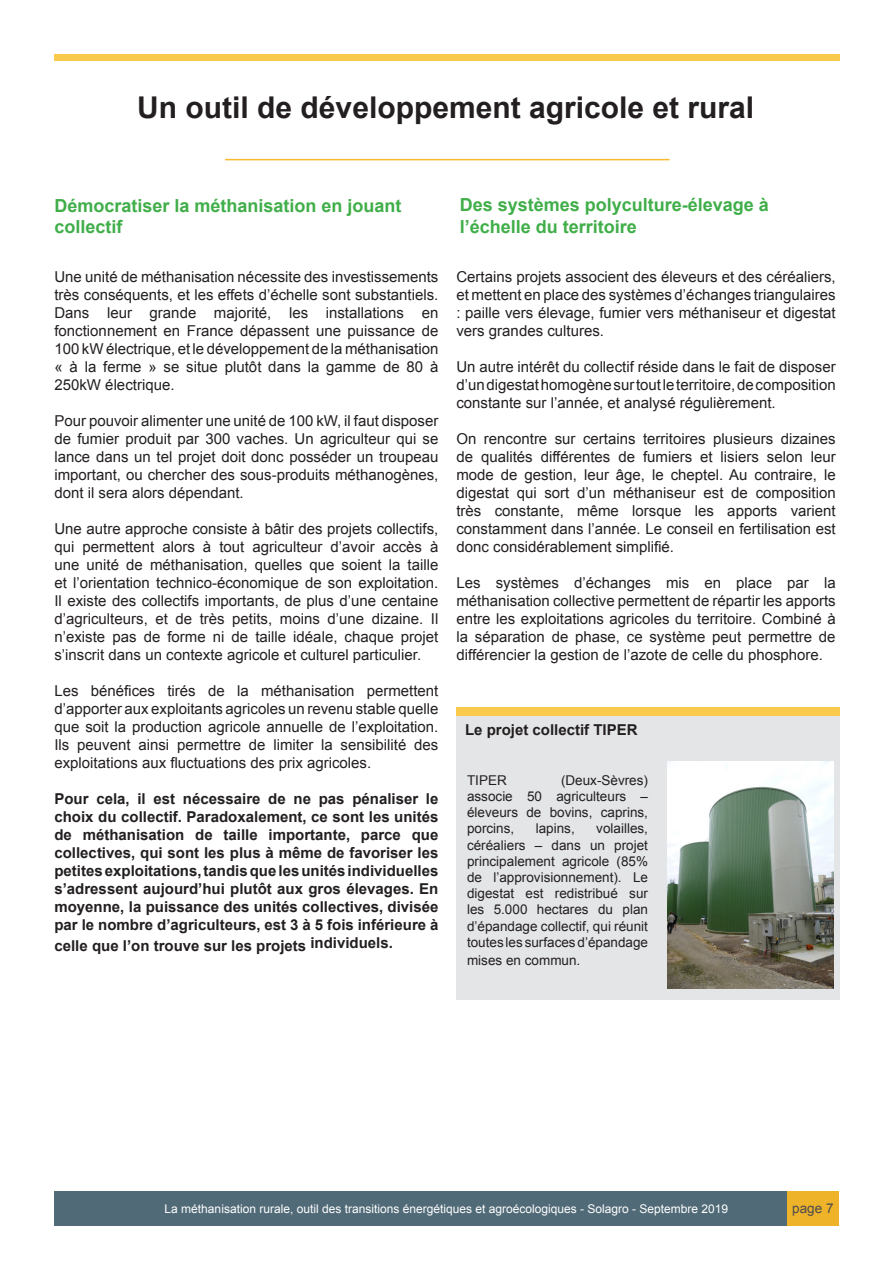
<style>
.page{position:relative;width:893px;height:1263px;background:#fff}
.page>*{position:absolute;margin:0;border:0;box-sizing:border-box;transform-origin:0 0}
.t1{font:700 30px "Arial";color:#231f20}
.t2{font:700 18px/21.6px "Arial";color:#40ae49}
.t3{font:15px/18px "Arial";color:#231f20;text-align:justify}
.t4{font:700 15px/18px "Arial";color:#231f20;text-align:justify}
.t5{font:13.5px/16.2px "Arial";color:#231f20;text-align:justify}
.t6{font:13.5px "Arial";color:#4b4c4d}
.t7{font:12px "Arial";color:#fff}
</style>
<div class="page">
<hr style="left:225px;top:159px;width:444px;height:1px;background:#f9ba2f">
<div style="left:54px;top:1192px;width:785px;height:34px;background:#506a77"></div>
<div style="left:787px;top:1192px;width:52px;height:34px;background:#efb32a"></div>
<div style="left:456px;top:716px;width:384px;height:283px;background:#e4e5e7"></div>
<img style="left:668px;top:761px;width:165px;height:228px">
<div style="left:55px;top:54px;width:785px;height:6px;background:#f9ca4b"></div>
<div style="left:456px;top:707px;width:384px;height:9px;background:#f9ca4b"></div>
<p class="t1" style="left:137px;top:87px;width:618px">Un outil de développement agricole et rural</p>
<p class="t2" style="left:54px;top:195px;width:349px">Démocratiser la méthanisation en jouant collectif</p>
<p class="t3" style="left:54px;top:268px;width:385px">Une unité de méthanisation nécessite des investissements très conséquents, et les effets d’échelle sont substantiels.<br>Dans leur grande majorité, les installations en fonctionnement en France dépassent une puissance de 100 kW électrique, et le développement de la méthanisation « à la ferme » se situe plutôt dans la gamme de 80 à 250kW électrique.</p>
<p class="t3" style="left:54px;top:412px;width:385px">Pour pouvoir alimenter une unité de 100 kW, il faut disposer de fumier produit par 300 vaches. Un agriculteur qui se lance dans un tel projet doit donc posséder un troupeau important, ou chercher des sous-produits méthanogènes, dont il sera alors dépendant.</p>
<p class="t3" style="left:54px;top:520px;width:385px">Une autre approche consiste à bâtir des projets collectifs, qui permettent alors à tout agriculteur d’avoir accès à une unité de méthanisation, quelles que soient la taille et l’orientation technico-économique de son exploitation.<br>Il existe des collectifs importants, de plus d’une centaine d’agriculteurs, et de très petits, moins d’une dizaine. Il n’existe pas de forme ni de taille idéale, chaque projet s’inscrit dans un contexte agricole et culturel particulier.</p>
<p class="t3" style="left:54px;top:682px;width:385px">Les bénéfices tirés de la méthanisation permettent d’apporter aux exploitants agricoles un revenu stable quelle que soit la production agricole annuelle de l’exploitation.<br>Ils peuvent ainsi permettre de limiter la sensibilité des exploitations aux fluctuations des prix agricoles.</p>
<p class="t4" style="left:54px;top:790px;width:385px">Pour cela, il est nécessaire de ne pas pénaliser le choix du collectif. Paradoxalement, ce sont les unités de méthanisation de taille importante, parce que collectives, qui sont les plus à même de favoriser les petites exploitations, tandis que les unités individuelles s’adressent aujourd’hui plutôt aux gros élevages. En moyenne, la puissance des unités collectives, divisée par le nombre d’agriculteurs, est 3 à 5 fois inférieure à</p>
<p class="t4" style="left:54px;top:937px;width:340px">celle que l’on trouve sur les projets individuels.</p>
<p class="t2" style="left:460px;top:194px;width:311px">Des systèmes polyculture-élevage à l’échelle du territoire</p>
<p class="t3" style="left:456px;top:268px;width:381px">Certains projets associent des éleveurs et des céréaliers, et mettent en place des systèmes d’échanges triangulaires : paille vers élevage, fumier vers méthaniseur et digestat vers grandes cultures.</p>
<p class="t3" style="left:456px;top:358px;width:381px">Un autre intérêt du collectif réside dans le fait de disposer d’un digestat homogène sur tout le territoire, de composition constante sur l’année, et analysé régulièrement.</p>
<p class="t3" style="left:456px;top:430px;width:381px">On rencontre sur certains territoires plusieurs dizaines de qualités différentes de fumiers et lisiers selon leur mode de gestion, leur âge, le cheptel. Au contraire, le digestat qui sort d’un méthaniseur est de composition très constante, même lorsque les apports varient constamment dans l’année. Le conseil en fertilisation est donc considérablement simplifié.</p>
<p class="t3" style="left:456px;top:573px;width:381px">Les systèmes d’échanges mis en place par la méthanisation collective permettent de répartir les apports entre les exploitations agricoles du territoire. Combiné à la séparation de phase, ce système peut permettre de différencier la gestion de l’azote de celle du phosphore.</p>
<p class="t4" style="left:465px;top:722px;width:174px">Le projet collectif TIPER</p>
<p class="t5" style="left:467px;top:772px;width:41px">TIPER</p>
<p class="t5" style="left:467px;top:772px;width:182px;text-indent:94px">(Deux-Sèvres) associe 50 agriculteurs – éleveurs de bovins, caprins, porcins,</p>
<p class="t5" style="left:467px;top:821px;width:182px;text-indent:129px">volailles, céréaliers – dans un projet principalement agricole (85% de l’approvisionnement). Le digestat est redistribué sur les 5.000 hectares du plan d’épandage collectif, qui réunit toutes les surfaces d’épandage</p>
<p class="t5" style="left:467px;top:952px;width:115px">mises en commun.</p>
<p class="t5" style="left:536px;top:821px;width:41px">lapins,</p>
<p class="t7" style="left:165px;top:1200px;width:565px">La méthanisation rurale, outil des transitions énergétiques et agroécologiques - Solagro - Septembre 2019</p>
<p class="t6" style="left:792px;top:1199px;width:43px">page 7</p>
</div>
